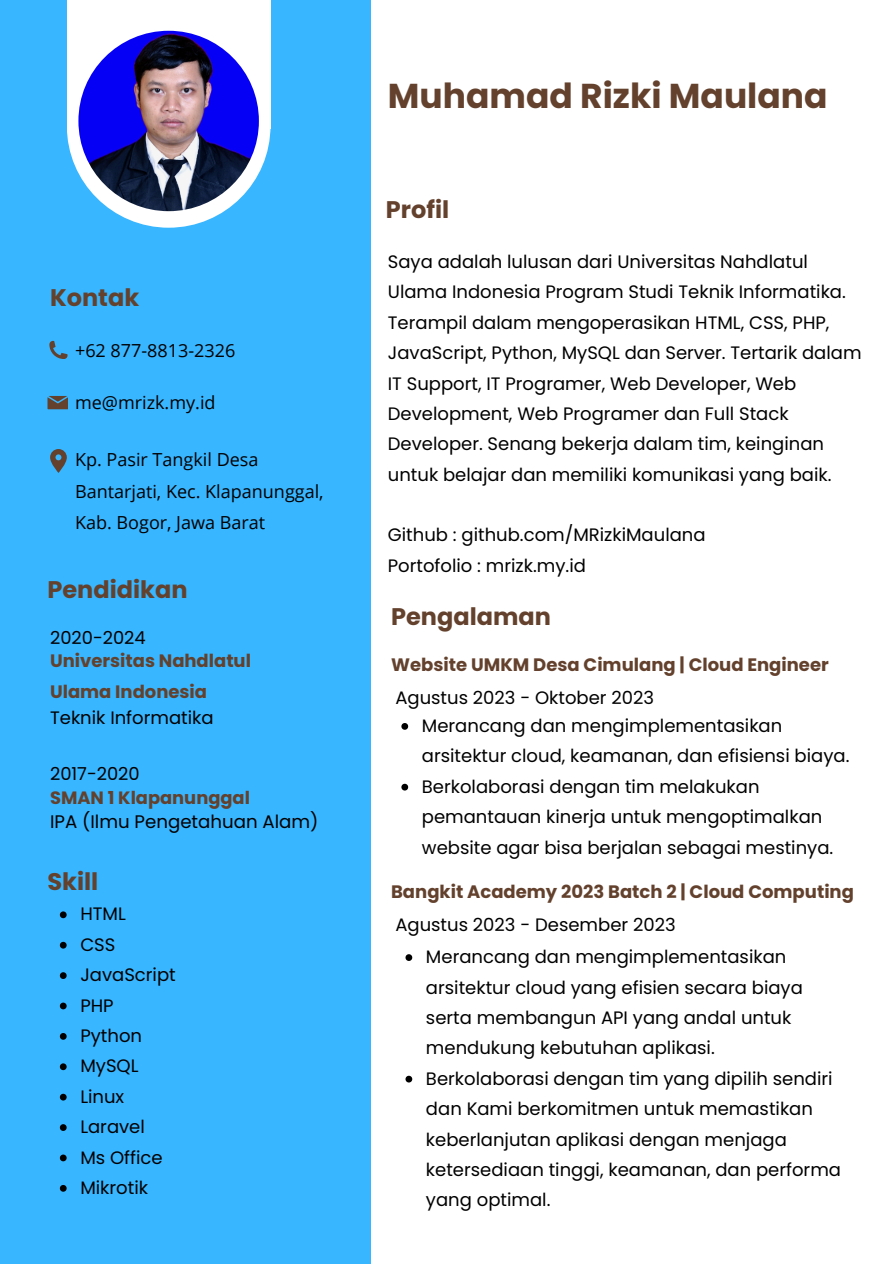
<style>
.page{position:relative;width:894px;height:1264px;background:#fff}
.page>*{position:absolute;margin:0;border:0;box-sizing:border-box;transform-origin:0 0}
.t1{font:700 34.5px "Poppins";color:#63412d}
.t2{font:700 24px "Poppins";color:#63412d}
.t3{font:18.15px "Poppins";color:#000}
.t4{font:18px/30.3px "Poppins";color:#000}
.t5{font:700 18px/31.3px "Poppins";color:#63412d}
.t6{font:18px/31.5px "Open Sans";color:#000}
.t7{font:17.85px "Poppins";color:#000}
.t8{font:700 17.85px "Poppins";color:#63412d}
</style>
<div class="page">
<div style="left:0;top:0;width:370px;height:1263px;background:#38b6ff"></div>
<svg style="left:49px;top:341px;width:18px;height:18px"></svg>
<svg style="left:47px;top:396px;width:21px;height:13px"></svg>
<svg style="left:50px;top:449px;width:17px;height:23px"></svg>
<div style="left:67px;top:0;width:203px;height:128px;background:#fff"></div>
<div style="left:67px;top:24px;width:203px;height:204px;background:#fff;border-radius:50%"></div>
<img style="left:78px;top:31px;width:181px;height:180px;border-radius:50%">
<svg style="left:401px;top:723px;width:7px;height:6px"></svg>
<svg style="left:401px;top:783px;width:7px;height:7px"></svg>
<svg style="left:405px;top:954px;width:7px;height:6px"></svg>
<svg style="left:405px;top:1075px;width:7px;height:7px"></svg>
<svg style="left:60px;top:911px;width:7px;height:7px"></svg>
<svg style="left:60px;top:941px;width:7px;height:7px"></svg>
<svg style="left:60px;top:972px;width:7px;height:7px"></svg>
<svg style="left:60px;top:1002px;width:7px;height:7px"></svg>
<svg style="left:60px;top:1033px;width:7px;height:6px"></svg>
<svg style="left:60px;top:1063px;width:7px;height:7px"></svg>
<svg style="left:60px;top:1093px;width:7px;height:7px"></svg>
<svg style="left:60px;top:1124px;width:7px;height:6px"></svg>
<svg style="left:60px;top:1154px;width:7px;height:7px"></svg>
<svg style="left:60px;top:1185px;width:7px;height:6px"></svg>
<p class="t2" style="left:50px;top:281px;width:91px">Kontak</p>
<p class="t6" style="left:75px;top:334px;width:162px">+62 877-8813-2326</p>
<p class="t6" style="left:75px;top:386px;width:142px">me@mrizk.my.id</p>
<p class="t6" style="left:75px;top:443px;width:250px">Kp. Pasir Tangkil Desa<br>Bantarjati, Kec. Klapanunggal,<br>Kab. Bogor, Jawa Barat</p>
<p class="t2" style="left:47px;top:572px;width:141px">Pendidikan</p>
<h3 class="t7" style="left:50px;top:625px;width:97px">2020-2024</h3>
<p class="t5" style="left:50px;top:644px;width:202px">Universitas Nahdlatul<br>Ulama Indonesia</p>
<p class="t4" style="left:50px;top:703px;width:165px">Teknik Informatika</p>
<p class="t7" style="left:50px;top:760px;width:91px">2017-2020</p>
<p class="t8" style="left:50px;top:785px;width:201px">SMAN 1 Klapanunggal</p>
<p class="t3" style="left:50px;top:809px;width:270px">IPA (Ilmu Pengetahuan Alam)</p>
<p class="t2" style="left:47px;top:865px;width:52px">Skill</p>
<p class="t4" style="left:80px;top:899px;width:47px">HTML</p>
<p class="t4" style="left:80px;top:929px;width:37px">CSS</p>
<p class="t4" style="left:80px;top:959px;width:97px">JavaScript</p>
<h1 class="t4" style="left:80px;top:990px;width:35px">PHP</h1>
<p class="t4" style="left:80px;top:1020px;width:63px">Python</p>
<p class="t4" style="left:80px;top:1050px;width:60px">MySQL</p>
<p class="t4" style="left:80px;top:1081px;width:45px">Linux</p>
<p class="t4" style="left:80px;top:1111px;width:66px">Laravel</p>
<p class="t4" style="left:80px;top:1142px;width:84px">Ms Office</p>
<h3 class="t4" style="left:80px;top:1172px;width:69px">Mikrotik</h3>
<p class="t1" style="left:388px;top:72px;width:441px">Muhamad Rizki Maulana</p>
<p class="t2" style="left:385px;top:192px;width:65px">Profil</p>
<p class="t4" style="left:388px;top:246px;width:475px">Saya adalah lulusan dari Universitas Nahdlatul Ulama Indonesia Program Studi Teknik Informatika.<br>Terampil dalam mengoperasikan HTML, CSS, PHP, JavaScript, Python, MySQL dan Server. Tertarik dalam IT Support, IT Programer, Web Developer, Web Development, Web Programer dan Full Stack Developer. Senang bekerja dalam tim, keinginan untuk belajar dan memiliki komunikasi yang baik.</p>
<p class="t4" style="left:388px;top:520px;width:319px">Github : github.com/MRizkiMaulana</p>
<p class="t4" style="left:388px;top:550px;width:199px">Portofolio : mrizk.my.id</p>
<p class="t2" style="left:391px;top:599px;width:161px">Pengalaman</p>
<p class="t5" style="left:391px;top:648px;width:439px">Website UMKM Desa Cimulang | Cloud Engineer</p>
<h3 class="t4" style="left:395px;top:682px;width:260px">Agustus 2023 - Oktober 2023</h3>
<p class="t4" style="left:422px;top:710px;width:429px">Merancang dan mengimplementasikan arsitektur cloud, keamanan, dan efisiensi biaya.</p>
<p class="t4" style="left:422px;top:771px;width:413px">Berkolaborasi dengan tim melakukan pemantauan kinerja untuk mengoptimalkan website agar bisa berjalan sebagai mestinya.</p>
<h3 class="t5" style="left:391px;top:875px;width:464px">Bangkit Academy 2023 Batch 2 | Cloud Computing</h3>
<p class="t4" style="left:395px;top:909px;width:282px">Agustus 2023 - Desember 2023</p>
<p class="t4" style="left:426px;top:941px;width:378px">Merancang dan mengimplementasikan arsitektur cloud yang efisien secara biaya serta membangun API yang andal untuk mendukung kebutuhan aplikasi.</p>
<p class="t4" style="left:426px;top:1063px;width:416px">Berkolaborasi dengan tim yang dipilih sendiri dan Kami berkomitmen untuk memastikan keberlanjutan aplikasi dengan menjaga ketersediaan tinggi, keamanan, dan performa yang optimal.</p>
</div>
